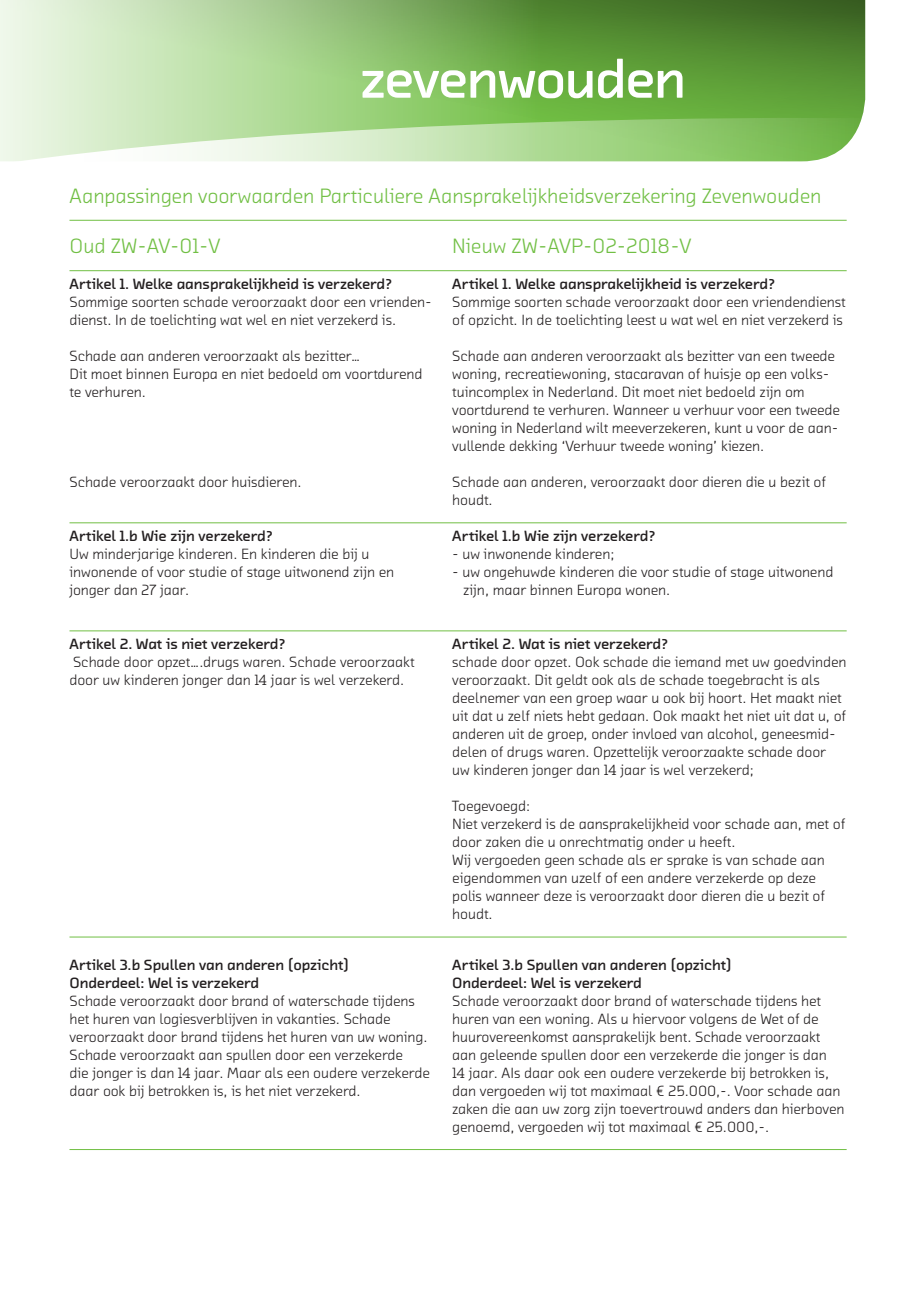
<style>
.page{position:relative;width:919px;height:1289px;background:#fff}
.page>*{position:absolute;margin:0;border:0;box-sizing:border-box;transform-origin:0 0}
.t1{font:55.35px "Chambers Sans OT Bld";letter-spacing:-.03em;color:#fff}
.t2{font:21px "Chambers Sans OT";color:#71bf44}
.t3{font:15px/18px "Chambers Sans OT";letter-spacing:-.01em;color:#231f20}
.t4{font:15px "Chambers Sans OT Bld";letter-spacing:-.01em;color:#231f20}
</style>
<div class="page">
<svg style="left:629px;top:0;width:236px;height:116px;background:#548d32"></svg>
<svg style="left:629px;top:116px;width:234px;height:46px;background:#8cc66a"></svg>
<svg style="left:0;top:0;width:629px;height:162px;background:#abd295"></svg>
<hr style="left:69px;top:220px;width:777px;height:1px;background:#71bf44">
<hr style="left:69px;top:270px;width:777px;height:1px;background:#71bf44">
<hr style="left:69px;top:522px;width:777px;height:1px;background:#71bf44">
<hr style="left:69px;top:630px;width:777px;height:1px;background:#71bf44">
<hr style="left:69px;top:936px;width:777px;height:1px;background:#71bf44">
<hr style="left:69px;top:1149px;width:777px;height:1px;background:#71bf44">
<p class="t1" style="left:360px;top:44px;width:327px">zevenwouden</p>
<p class="t2" style="left:69px;top:183px;width:753px">Aanpassingen voorwaarden Particuliere Aansprakelijkheidsverzekering Zevenwouden</p>
<p class="t2" style="left:69px;top:233px;width:152px">Oud ZW-AV-01-V</p>
<p class="t2" style="left:452px;top:233px;width:241px">Nieuw ZW-AVP-02-2018-V</p>
<p class="t4" style="left:69px;top:274px;width:325px">Artikel 1. Welke aansprakelijkheid is verzekerd?</p>
<p class="t4" style="left:452px;top:274px;width:325px">Artikel 1. Welke aansprakelijkheid is verzekerd?</p>
<p class="t3" style="left:69px;top:293px;width:364px">Sommige soorten schade veroorzaakt door een vrienden-</p>
<p class="t3" style="left:452px;top:293px;width:395px">Sommige soorten schade veroorzaakt door een vriendendienst</p>
<p class="t3" style="left:69px;top:311px;width:328px">dienst. In de toelichting wat wel en niet verzekerd is.</p>
<p class="t3" style="left:452px;top:311px;width:392px">of opzicht. In de toelichting leest u wat wel en niet verzekerd is</p>
<p class="t3" style="left:69px;top:347px;width:292px">Schade aan anderen veroorzaakt als bezitter…</p>
<p class="t3" style="left:452px;top:347px;width:384px">Schade aan anderen veroorzaakt als bezitter van een tweede</p>
<p class="t3" style="left:69px;top:365px;width:354px">Dit moet binnen Europa en niet bedoeld om voortdurend</p>
<p class="t3" style="left:452px;top:365px;width:379px">woning, recreatiewoning, stacaravan of huisje op een volks-</p>
<p class="t3" style="left:69px;top:383px;width:78px">te verhuren.</p>
<p class="t3" style="left:452px;top:383px;width:354px">tuincomplex in Nederland. Dit moet niet bedoeld zijn om</p>
<p class="t3" style="left:452px;top:401px;width:389px">voortdurend te verhuren. Wanneer u verhuur voor een tweede</p>
<p class="t3" style="left:452px;top:419px;width:388px">woning in Nederland wilt meeverzekeren, kunt u voor de aan-</p>
<p class="t3" style="left:452px;top:437px;width:313px">vullende dekking ‘Verhuur tweede woning’ kiezen.</p>
<p class="t3" style="left:69px;top:473px;width:234px">Schade veroorzaakt door huisdieren.</p>
<p class="t3" style="left:452px;top:473px;width:375px">Schade aan anderen, veroorzaakt door dieren die u bezit of</p>
<p class="t3" style="left:452px;top:491px;width:42px">houdt.</p>
<p class="t4" style="left:69px;top:526px;width:205px">Artikel 1.b Wie zijn verzekerd?</p>
<p class="t4" style="left:452px;top:526px;width:205px">Artikel 1.b Wie zijn verzekerd?</p>
<p class="t3" style="left:69px;top:545px;width:301px">Uw minderjarige kinderen. En kinderen die bij u</p>
<p class="t3" style="left:452px;top:545px;width:164px">- uw inwonende kinderen;</p>
<p class="t3" style="left:69px;top:563px;width:326px">inwonende of voor studie of stage uitwonend zijn en</p>
<p class="t3" style="left:452px;top:563px;width:382px">- uw ongehuwde kinderen die voor studie of stage uitwonend</p>
<p class="t3" style="left:69px;top:581px;width:121px">jonger dan 27 jaar.</p>
<p class="t3" style="left:463px;top:581px;width:209px">zijn, maar binnen Europa wonen.</p>
<p class="t4" style="left:69px;top:634px;width:218px">Artikel 2. Wat is niet verzekerd?</p>
<p class="t4" style="left:452px;top:634px;width:218px">Artikel 2. Wat is niet verzekerd?</p>
<p class="t3" style="left:73px;top:653px;width:343px">Schade door opzet….drugs waren. Schade veroorzaakt</p>
<p class="t3" style="left:452px;top:653px;width:396px">schade door opzet. Ook schade die iemand met uw goedvinden</p>
<p class="t3" style="left:69px;top:671px;width:336px">door uw kinderen jonger dan 14 jaar is wel verzekerd.</p>
<p class="t3" style="left:452px;top:671px;width:369px">veroorzaakt. Dit geldt ook als de schade toegebracht is als</p>
<p class="t3" style="left:452px;top:689px;width:391px">deelnemer van een groep waar u ook bij hoort. Het maakt niet</p>
<p class="t3" style="left:452px;top:707px;width:395px">uit dat u zelf niets hebt gedaan. Ook maakt het niet uit dat u, of</p>
<p class="t3" style="left:452px;top:725px;width:385px">anderen uit de groep, onder invloed van alcohol, geneesmid-</p>
<p class="t3" style="left:452px;top:743px;width:375px">delen of drugs waren. Opzettelijk veroorzaakte schade door uw kinderen jonger dan 14 jaar is wel verzekerd;</p>
<p class="t3" style="left:452px;top:797px;width:79px">Toegevoegd:</p>
<p class="t3" style="left:452px;top:815px;width:394px">Niet verzekerd is de aansprakelijkheid voor schade aan, met of</p>
<p class="t3" style="left:452px;top:833px;width:285px">door zaken die u onrechtmatig onder u heeft.</p>
<p class="t3" style="left:452px;top:851px;width:374px">Wij vergoeden geen schade als er sprake is van schade aan</p>
<p class="t3" style="left:452px;top:869px;width:365px">eigendommen van uzelf of een andere verzekerde op deze</p>
<p class="t3" style="left:452px;top:887px;width:374px">polis wanneer deze is veroorzaakt door dieren die u bezit of</p>
<p class="t3" style="left:452px;top:905px;width:42px">houdt.</p>
<p class="t4" style="left:69px;top:955px;width:281px">Artikel 3.b Spullen van anderen (opzicht)</p>
<p class="t4" style="left:452px;top:955px;width:281px">Artikel 3.b Spullen van anderen (opzicht)</p>
<p class="t4" style="left:69px;top:973px;width:191px">Onderdeel: Wel is verzekerd</p>
<p class="t4" style="left:452px;top:973px;width:191px">Onderdeel: Wel is verzekerd</p>
<p class="t3" style="left:69px;top:991px;width:347px">Schade veroorzaakt door brand of waterschade tijdens</p>
<p class="t3" style="left:452px;top:991px;width:370px">Schade veroorzaakt door brand of waterschade tijdens het</p>
<p class="t3" style="left:69px;top:1009px;width:323px">het huren van logiesverblijven in vakanties. Schade</p>
<p class="t3" style="left:452px;top:1009px;width:368px">huren van een woning. Als u hiervoor volgens de Wet of de</p>
<p class="t3" style="left:69px;top:1027px;width:359px">veroorzaakt door brand tijdens het huren van uw woning.</p>
<p class="t3" style="left:452px;top:1027px;width:370px">huurovereenkomst aansprakelijk bent. Schade veroorzaakt</p>
<p class="t3" style="left:69px;top:1045px;width:335px">Schade veroorzaakt aan spullen door een verzekerde</p>
<p class="t3" style="left:452px;top:1045px;width:376px">aan geleende spullen door een verzekerde die jonger is dan</p>
<p class="t3" style="left:69px;top:1063px;width:362px">die jonger is dan 14 jaar. Maar als een oudere verzekerde</p>
<p class="t3" style="left:452px;top:1063px;width:378px">14 jaar. AIs daar ook een oudere verzekerde bij betrokken is,</p>
<p class="t3" style="left:69px;top:1081px;width:292px">daar ook bij betrokken is, is het niet verzekerd.</p>
<p class="t3" style="left:452px;top:1081px;width:389px">dan vergoeden wij tot maximaal € 25.000,-. Voor schade aan</p>
<p class="t3" style="left:452px;top:1099px;width:394px">zaken die aan uw zorg zijn toevertrouwd anders dan hierboven</p>
<p class="t3" style="left:452px;top:1117px;width:318px">genoemd, vergoeden wij tot maximaal € 25.000,-.</p>
</div>
